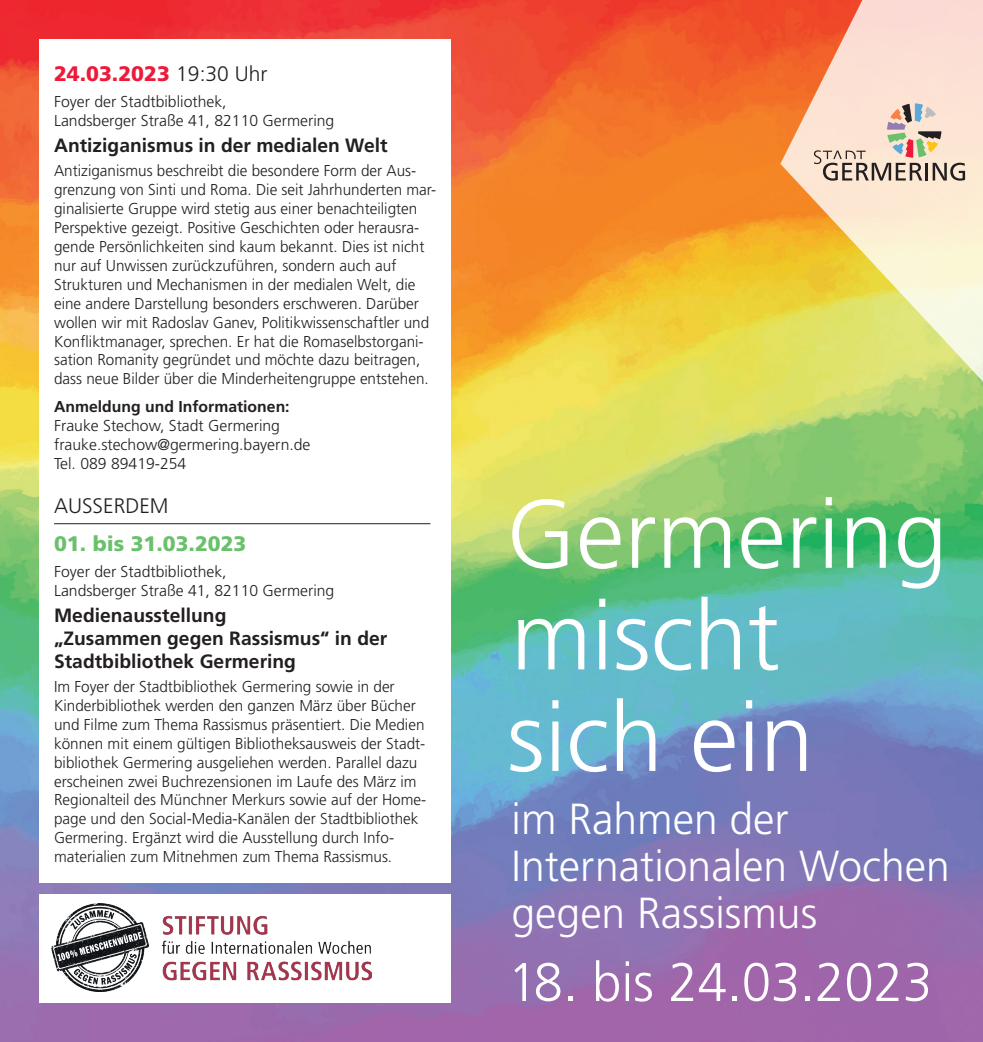
<style>
.page{position:relative;width:983px;height:1042px;background:#fff}
.page>*{position:absolute;margin:0;border:0;box-sizing:border-box;transform-origin:0 0}
.t1{font:300 96.77px/101.5px "Frutiger";color:#fff}
.t2{font:300 54.25px "Frutiger";color:#fff}
.t3{font:300 43.4px/47.1px "Frutiger";color:#fff}
.t4{font:900 21px "Frutiger";color:#ed1a3a}
.t5{font:900 21px "Frutiger";color:#6ac06b}
.t6{font:300 21px "Frutiger";color:#231f20}
.t7{font:700 19.25px/22.8px "Frutiger";color:#231f20}
.t8{font:300 15.75px/18.9px "Frutiger";color:#231f20}
.t9{font:700 15.75px "Frutiger";color:#231f20}
.s1{font-weight:300;color:#231f20}
</style>
<div class="page">
<img style="left:0;top:0;width:982px;height:1042px">
<div style="left:40px;top:40px;width:410px;height:843px;background:#fff"></div>
<svg style="left:780px;top:0;width:202px;height:387px;background:#f1d296"></svg>
<svg style="left:813px;top:103px;width:151px;height:78px;background:#dcc8b8"></svg>
<div style="left:40px;top:894px;width:410px;height:108px;background:#fff"></div>
<img style="left:52px;top:903px;width:319px;height:89px">
<hr style="left:54px;top:523px;width:376px;height:1px;background:#231f20">
<h3 class="t4" style="left:54px;top:61px;width:215px">24.03.2023 <span class="s1">19:30 Uhr</span></h3>
<p class="t8" style="left:54px;top:92px;width:282px">Foyer der Stadtbibliothek,<br>Landsberger Straße 41, 82110 Germering</p>
<p class="t7" style="left:54px;top:134px;width:335px">Antiziganismus in der medialen Welt</p>
<p class="t8" style="left:54px;top:162px;width:383px">Antiziganismus beschreibt die besondere Form der Aus&shy;grenzung von Sinti und Roma. Die seit Jahrhunderten mar&shy;ginalisierte Gruppe wird stetig aus einer benachteiligten Perspektive gezeigt. Positive Geschichten oder herausra&shy;gende Persönlichkeiten sind kaum bekannt. Dies ist nicht nur auf Unwissen zurückzuführen, sondern auch auf Strukturen und Mechanismen in der medialen Welt, die eine andere Darstellung besonders erschweren. Darüber wollen wir mit Radoslav Ganev, Politikwissenschaftler und Konfliktmanager, sprechen. Er hat die Romaselbstorgani&shy;sation Romanity gegründet und möchte dazu beitragen, dass neue Bilder über die Minderheitengruppe entstehen.</p>
<p class="t9" style="left:54px;top:397px;width:237px">Anmeldung und Informationen:</p>
<p class="t8" style="left:54px;top:416px;width:258px">Frauke Stechow, Stadt Germering frauke.stechow@germering.bayern.de<br>Tel. 089 89419-254</p>
<h3 class="t6" style="left:54px;top:494px;width:28px">Ausserdem</h3>
<h3 class="t5" style="left:54px;top:531px;width:194px">01. bis 31.03.2023</h3>
<p class="t8" style="left:54px;top:562px;width:282px">Foyer der Stadtbibliothek,<br>Landsberger Straße 41, 82110 Germering</p>
<p class="t7" style="left:54px;top:604px;width:334px">Medienausstellung<br>„Zusammen gegen Rassismus“ in der<br>Stadtbibliothek Germering</p>
<p class="t8" style="left:54px;top:677px;width:373px">Im Foyer der Stadtbibliothek Germering sowie in der Kinderbibliothek werden den ganzen März über Bücher und Filme zum Thema Rassismus präsentiert. Die Medien können mit einem gültigen Bibliotheksausweis der Stadt&shy;bibliothek Germering ausgeliehen werden. Parallel dazu erscheinen zwei Buchrezensionen im Laufe des März im Regionalteil des Münchner Merkurs sowie auf der Home&shy;page und den Social-Media-Kanälen der Stadtbibliothek Germering. Ergänzt wird die Ausstellung durch Info&shy;materialien zum Mitnehmen zum Thema Rassismus.</p>
<h1 class="t1" style="left:506px;top:485px;width:442px">Germering mischt sich ein</h1>
<h3 class="t3" style="left:511px;top:796px;width:439px">im Rahmen der<br>Internationalen Wochen gegen Rassismus</h3>
<h2 class="t2" style="left:507px;top:951px;width:426px">18. bis 24.03.2023</h2>
</div>
